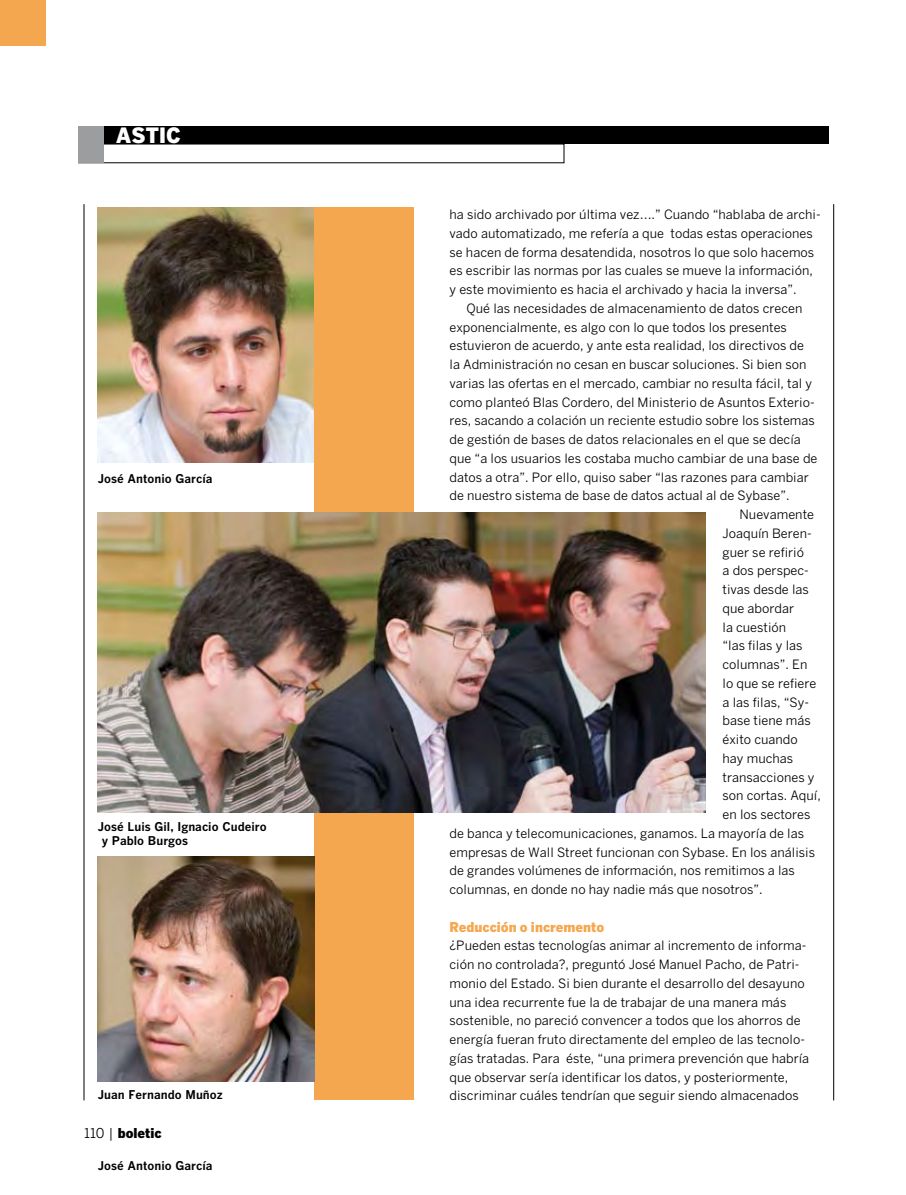
<style>
.page{position:relative;width:906px;height:1195px;background:#fff}
.page>*{position:absolute;margin:0;border:0;box-sizing:border-box;transform-origin:0 0}
.t1{font:900 21px "Benton Gothic";color:#fff}
.t2{font:900 13.5px "Benton Gothic";color:#f5a74f}
.t3{font:900 13.5px "Benton Gothic";color:#000}
.t4{font:12.75px/18.8px "Benton Gothic";color:#000}
.t5{font:700 12px/13.5px "Benton Gothic";color:#000}
.s1{font-weight:400}
</style>
<div class="page">
<hr style="left:84px;top:204px;width:1px;height:896px;background:#000">
<hr style="left:833px;top:204px;width:1px;height:896px;background:#000">
<div style="left:78px;top:126px;width:750px;height:18px;background:#000"></div>
<div style="left:78px;top:126px;width:26px;height:37px;background:#9c9d9f"></div>
<div style="left:0;top:0;width:46px;height:46px;background:#f5a74f"></div>
<img style="left:98px;top:207px;width:216px;height:256px">
<div style="left:314px;top:207px;width:99px;height:893px;background:#f5a74f"></div>
<img style="left:98px;top:512px;width:607px;height:300px">
<img style="left:98px;top:857px;width:216px;height:225px">
<h1 class="t1" style="left:116px;top:122px;width:66px">ASTIC</h1>
<p class="t5" style="left:98px;top:472px;width:116px">José Antonio García</p>
<p class="t5" style="left:102px;top:820px;width:166px;text-indent:-4px">José Luis Gil, Ignacio Cudeiro y Pablo Burgos</p>
<p class="t5" style="left:98px;top:1087px;width:126px">Juan Fernando Muñoz</p>
<p class="t3" style="left:84px;top:1124px;width:79px"><span class="s1">110 |</span> boletic</p>
<p class="t5" style="left:98px;top:1158px;width:116px">José Antonio García</p>
<p class="t4" style="left:449px;top:205px;width:373px">ha sido archivado por última vez….” Cuando “hablaba de archi&shy;vado automatizado, me refería a que todas estas operaciones se hacen de forma desatendida, nosotros lo que solo hacemos es escribir las normas por las cuales se mueve la información, y este movimiento es hacia el archivado y hacia la inversa”.</p>
<p class="t4" style="left:466px;top:299px;width:337px">Qué las necesidades de almacenamiento de datos crecen</p>
<p class="t4" style="left:449px;top:317px;width:339px">exponencialmente, es algo con lo que todos los presentes</p>
<p class="t4" style="left:449px;top:336px;width:356px">estuvieron de acuerdo, y ante esta realidad, los directivos de</p>
<p class="t4" style="left:449px;top:355px;width:358px">la Administración no cesan en buscar soluciones. Si bien son</p>
<p class="t4" style="left:449px;top:374px;width:364px">varias las ofertas en el mercado, cambiar no resulta fácil, tal y</p>
<p class="t4" style="left:449px;top:392px;width:366px">como planteó Blas Cordero, del Ministerio de Asuntos Exterio-</p>
<p class="t4" style="left:449px;top:411px;width:367px">res, sacando a colación un reciente estudio sobre los sistemas</p>
<p class="t4" style="left:449px;top:430px;width:353px">de gestión de bases de datos relacionales en el que se decía</p>
<p class="t4" style="left:449px;top:449px;width:369px">que “a los usuarios les costaba mucho cambiar de una base de</p>
<p class="t4" style="left:449px;top:467px;width:361px">datos a otra”. Por ello, quiso saber “las razones para cambiar</p>
<p class="t4" style="left:449px;top:486px;width:341px">de nuestro sistema de base de datos actual al de Sybase”.</p>
<p class="t4" style="left:739px;top:505px;width:76px">Nuevamente</p>
<p class="t4" style="left:722px;top:524px;width:91px">Joaquín Beren-</p>
<p class="t4" style="left:722px;top:542px;width:83px">guer se refirió</p>
<p class="t4" style="left:722px;top:561px;width:88px">a dos perspec-</p>
<p class="t4" style="left:722px;top:580px;width:88px">tivas desde las</p>
<p class="t4" style="left:722px;top:599px;width:73px">que abordar</p>
<p class="t4" style="left:722px;top:617px;width:65px">la cuestión</p>
<p class="t4" style="left:722px;top:636px;width:82px">“las filas y las</p>
<p class="t4" style="left:722px;top:655px;width:86px">columnas”. En</p>
<p class="t4" style="left:722px;top:674px;width:95px">lo que se refiere</p>
<p class="t4" style="left:722px;top:692px;width:88px">a las filas, “Sy-</p>
<p class="t4" style="left:722px;top:711px;width:90px">base tiene más</p>
<p class="t4" style="left:722px;top:730px;width:77px">éxito cuando</p>
<p class="t4" style="left:722px;top:749px;width:72px">hay muchas</p>
<p class="t4" style="left:722px;top:767px;width:94px">transacciones y</p>
<p class="t4" style="left:722px;top:786px;width:100px">son cortas. Aquí,</p>
<p class="t4" style="left:722px;top:805px;width:89px">en los sectores</p>
<p class="t4" style="left:449px;top:824px;width:356px">de banca y telecomunicaciones, ganamos. La mayoría de las</p>
<p class="t4" style="left:449px;top:842px;width:367px">empresas de Wall Street funcionan con Sybase. En los análisis</p>
<p class="t4" style="left:449px;top:861px;width:347px">de grandes volúmenes de información, nos remitimos a las</p>
<p class="t4" style="left:449px;top:880px;width:315px">columnas, en donde no hay nadie más que nosotros”.</p>
<p class="t2" style="left:449px;top:918px;width:156px">Reducción o incremento</p>
<p class="t4" style="left:449px;top:936px;width:361px">¿Pueden estas tecnologías animar al incremento de informa&shy;ción no controlada?, preguntó José Manuel Pacho, de Patri&shy;monio del Estado. Si bien durante el desarrollo del desayuno una idea recurrente fue la de trabajar de una manera más sostenible, no pareció convencer a todos que los ahorros de energía fueran fruto directamente del empleo de las tecnolo&shy;gías tratadas. Para éste, “una primera prevención que habría que observar sería identificar los datos, y posteriormente, discriminar cuáles tendrían que seguir siendo almacenados</p>
</div>
